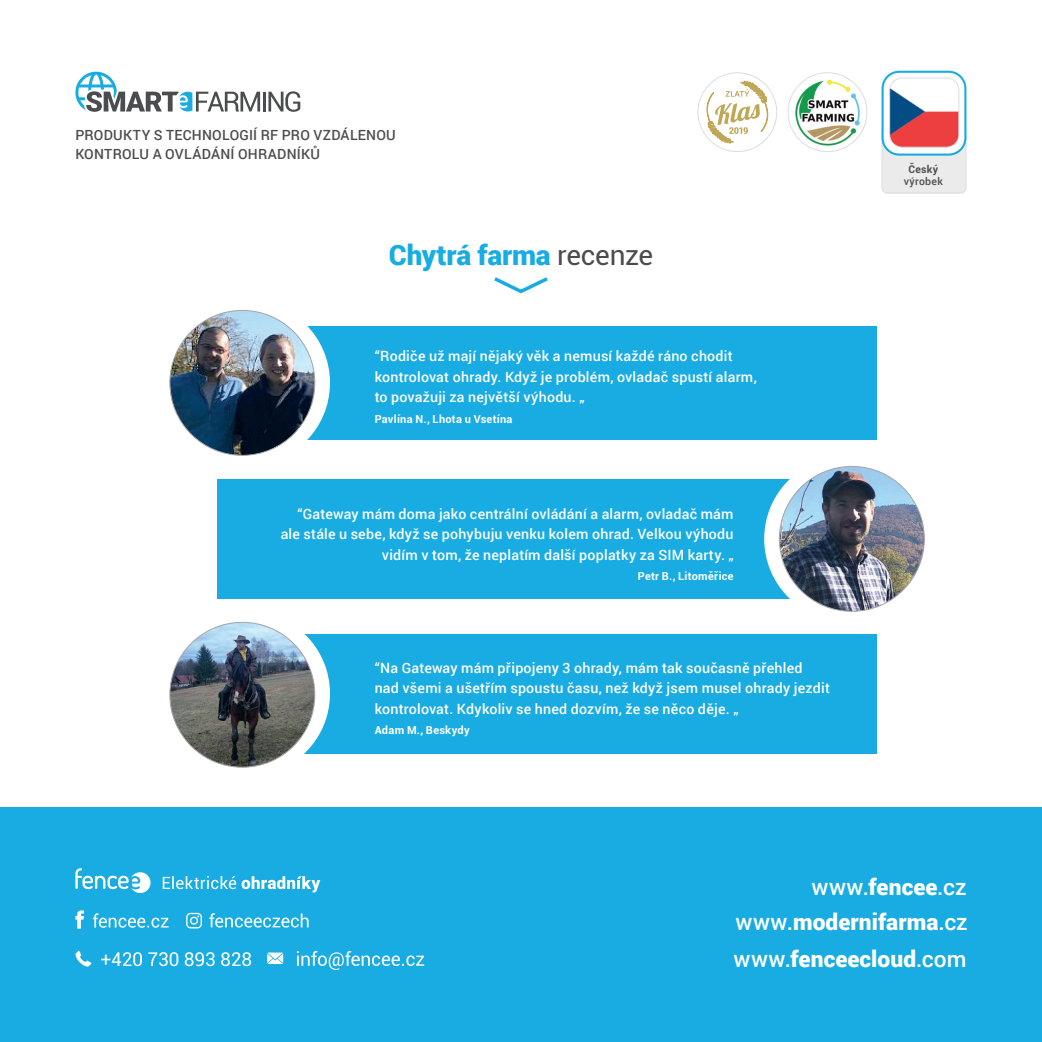
<style>
.page{position:relative;width:1042px;height:1042px;background:#fff}
.page>*{position:absolute;margin:0;border:0;box-sizing:border-box;transform-origin:0 0}
.t1{font:900 28px "Roboto";letter-spacing:-.01em;color:#18ace3}
.t2{font:900 22.75px "Roboto";color:#fff}
.t3{font:500 22.75px "Roboto";color:#fff}
.t4{font:500 14.17px/20.5px "Roboto";letter-spacing:.015em;color:#fff}
.t5{font:500 14px "Roboto";letter-spacing:.015em;color:#4b4c4d}
.t6{font:700 11.03px "Roboto";letter-spacing:.025em;color:#fff}
.t7{font:500 10.5px "Roboto";letter-spacing:.03em;color:#4b4c4d}
.t8{font:700 10.5px "Roboto";letter-spacing:.03em;color:#4b4c4d}
.s1{font-weight:400;color:#4b4c4d}
.s2{font-weight:900}
.s3{font-weight:500}
</style>
<div class="page">
<div style="left:0;top:807px;width:1042px;height:235px;background:#18ace3"></div>
<svg style="left:75px;top:950px;width:16px;height:16px"></svg>
<svg style="left:101px;top:952px;width:150px;height:14px"></svg>
<svg style="left:267px;top:952px;width:16px;height:12px"></svg>
<svg style="left:297px;top:951px;width:127px;height:19px"></svg>
<svg style="left:75px;top:910px;width:9px;height:18px"></svg>
<svg style="left:93px;top:913px;width:76px;height:14px"></svg>
<svg style="left:186px;top:913px;width:16px;height:15px"></svg>
<svg style="left:209px;top:913px;width:100px;height:14px"></svg>
<img style="left:791px;top:76px;width:72px;height:72px">
<div style="left:788px;top:72px;width:79px;height:80px;border:1px solid #dcdddf;border-radius:50%"></div>
<div style="left:698px;top:72px;width:79px;height:80px;border:1px solid #dcdddf;border-radius:50%"></div>
<svg style="left:706px;top:81px;width:62px;height:63px"></svg>
<svg style="left:163px;top:876px;width:157px;height:16px"></svg>
<svg style="left:75px;top:868px;width:76px;height:25px"></svg>
<hr style="left:263px;top:92px;width:3px;height:19px;background:#4b4c4d">
<svg style="left:268px;top:91px;width:32px;height:21px"></svg>
<svg style="left:75px;top:72px;width:185px;height:40px"></svg>
<div style="left:239px;top:326px;width:638px;height:113px;background:#18ace3"></div>
<div style="left:165px;top:300px;width:165px;height:166px;border:21px solid #fff;border-radius:50%"></div>
<img style="left:170px;top:310px;width:145px;height:145px;border-radius:72px">
<div style="left:217px;top:479px;width:638px;height:119px;background:#18ace3"></div>
<div style="left:764px;top:456px;width:165px;height:165px;border:21px solid #fff;border-radius:50%"></div>
<img style="left:779px;top:466px;width:145px;height:145px;border-radius:72px">
<div style="left:239px;top:634px;width:638px;height:119px;background:#18ace3"></div>
<div style="left:165px;top:611px;width:165px;height:165px;border:21px solid #fff;border-radius:50%"></div>
<img style="left:170px;top:622px;width:145px;height:145px;border-radius:72px">
<svg style="left:494px;top:277px;width:54px;height:17px"></svg>
<div style="left:882px;top:125px;width:84px;height:68px;background:#ebebeb;border-radius:6px"></div>
<div style="left:881px;top:124px;width:85px;height:70px;border:1px solid #dcdddf;border-radius:6px"></div>
<svg style="left:881px;top:70px;width:86px;height:87px"></svg>
<img style="left:889px;top:78px;width:70px;height:69px">
<div style="left:889px;top:78px;width:70px;height:69px;border:1px solid #dcdddf;border-radius:13px"></div>
<p class="t5" style="left:75px;top:125px;width:322px">PRODUKTY S TECHNOLOGIÍ RF PRO VZDÁLENOU</p>
<p class="t5" style="left:75px;top:144px;width:246px">KONTROLU A OVLÁDÁNÍ OHRADNÍKŮ</p>
<p class="t1" style="left:389px;top:235px;width:266px">Chytrá farma <span class="s1">recenze</span></p>
<p class="t4" style="left:375px;top:345px;width:384px">“Rodiče už mají nějaký věk a nemusí každé ráno chodit kontrolovat ohrady. Když je problém, ovladač spustí alarm, to považuji za největší výhodu. „</p>
<p class="t6" style="left:375px;top:411px;width:139px">Pavlína N., Lhota u Vsetína</p>
<p class="t4" style="left:281px;top:503px;width:454px;text-align:right">“Gateway mám doma jako centrální ovládání a alarm, ovladač mám ale stále u sebe, když se pohybuju venku kolem ohrad. Velkou výhodu vidím v tom, že neplatím další poplatky za SIM karty. „</p>
<p class="t6" style="left:638px;top:569px;width:97px">Petr B., Litoměřice</p>
<p class="t4" style="left:375px;top:657px;width:457px">“Na Gateway mám připojeny 3 ohrady, mám tak současně přehled nad všemi a ušetřím spoustu času, než když jsem musel ohrady jezdit kontrolovat. Kdykoliv se hned dozvím, že se něco děje. „</p>
<p class="t6" style="left:375px;top:722px;width:96px">Adam M., Beskydy</p>
<p class="t8" style="left:908px;top:162px;width:31px">Český</p>
<p class="t7" style="left:903px;top:174px;width:41px">výrobek</p>
<p class="t3" style="left:811px;top:871px;width:156px">www.<span class="s2">fencee</span>.cz</p>
<p class="t2" style="left:735px;top:906px;width:234px"><span class="s3">www.</span>modernifarma<span class="s3">.cz</span></p>
<p class="t2" style="left:733px;top:943px;width:235px"><span class="s3">www.</span>fenceecloud<span class="s3">.com</span></p>
</div>
